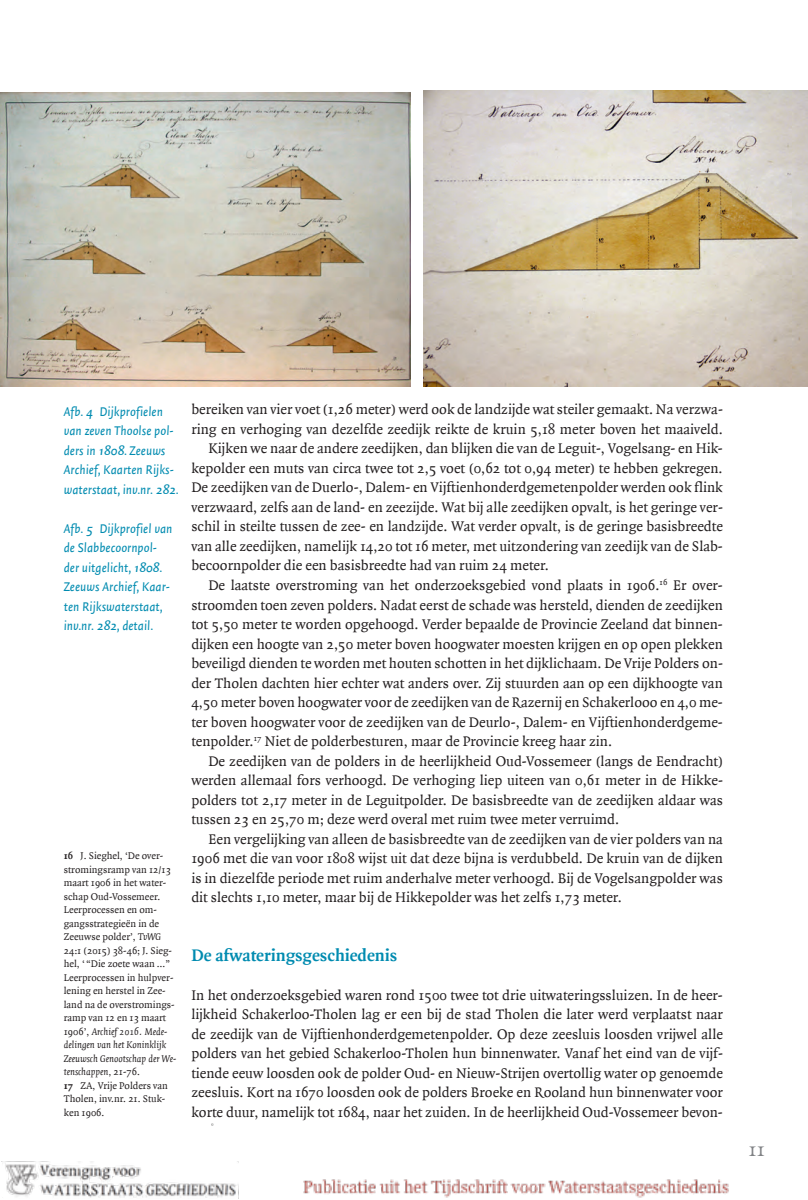
<style>
.page{position:relative;width:808px;height:1200px;background:#fff}
.page>*{position:absolute;margin:0;border:0;box-sizing:border-box;transform-origin:0 0}
.t1{font:21px "Quadraat Sc Offc";color:#808285}
.t2{font:700 18px "Quadraat Offc";color:#008bb0}
.t3{font:15px/19.5px "Quadraat Offc";color:#231f20;text-align:justify}
.t4{font:italic 13.5px/19.5px "Quadraat Sans Offc";color:#008bb0}
.t5{font:10.5px/13.5px "Quadraat Offc";color:#231f20}
.s1{font-family:"Quadraat Sans Sc Offc";font-style:normal}
.s2{font-family:"Quadraat Sc Offc";font-weight:700}
.s3{font-family:"Quadraat Sc Offc"}
.s4{font-style:italic}
.s5{font-family:"Quadraat Sc Offc";font-style:italic}
</style>
<div class="page">
<img style="left:2px;top:90px;width:804px;height:1107px">
<p class="t4" style="left:64px;top:402px;width:116px">Afb. <span class="s1">4</span> Dijkprofielen van zeven Thoolse pol&shy;ders in <span class="s1">1808</span>. Zeeuws<br>Archief, Kaarten Rijks&shy;waterstaat, inv.nr. <span class="s1">282</span>.</p>
<p class="t4" style="left:64px;top:519px;width:110px">Afb. <span class="s1">5</span> Dijkprofiel van de Slabbecoornpol&shy;der uitgelicht, <span class="s1">1808</span>.<br>Zeeuws Archief, Kaar&shy;ten Rijkswaterstaat, inv.nr. <span class="s1">282</span>, detail.</p>
<p class="t5" style="left:64px;top:849px;width:114px"><span class="s2">16</span> J. Sieghel, ‘De over&shy;stromingsramp van <span class="s3">12</span>/<span class="s3">13 </span>maart <span class="s3">1906</span> in het water&shy;schap Oud-Vossemeer.<br>Leerprocessen en om&shy;gangsstrategieën in de<br>Zeeuwse polder’, <span class="s4">TvWG<br></span><span class="s3">24</span>:<span class="s3">1</span> (<span class="s3">2015</span>) <span class="s3">38</span>-<span class="s3">46</span>; J. Sieg&shy;hel, ‘ “Die zoete waan …”<br>Leerprocessen in hulpver&shy;lening en herstel in Zee&shy;land na de overstromings&shy;ramp van <span class="s3">12</span> en <span class="s3">13</span> maart<br><span class="s3">1906</span>’, <span class="s4">Archief</span> <span class="s5">2016</span><span class="s4">. Mede&shy;delingen van het Koninklijk<br>Zeeuwsch Genootschap der We&shy;tenschappen,</span> <span class="s3">21</span>-<span class="s3">76</span>.<br><span class="s2">17</span> ZA, Vrije Polders van<br>Tholen, inv.nr. <span class="s3">21</span>. Stuk&shy;ken <span class="s3">1906</span>.</p>
<p class="t3" style="left:191px;top:400px;width:533px">bereiken van vier voet (<span class="s3">1</span>,<span class="s3">26</span> meter) werd ook de landzijde wat steiler gemaakt. Na verzwa-</p>
<p class="t3" style="left:191px;top:419px;width:533px">ring en verhoging van dezelfde zeedijk reikte de kruin <span class="s3">5</span>,<span class="s3">18</span> meter boven het maaiveld.</p>
<p class="t3" style="left:208px;top:439px;width:516px">Kijken we naar de andere zeedijken, dan blijken die van de Leguit-, Vogelsang- en Hik-</p>
<p class="t3" style="left:191px;top:458px;width:533px">kepolder een muts van circa twee tot <span class="s3">2</span>,<span class="s3">5</span> voet (<span class="s3">0</span>,<span class="s3">62</span> tot <span class="s3">0</span>,<span class="s3">94</span> meter) te hebben gekregen.</p>
<p class="t3" style="left:191px;top:478px;width:533px">De zeedijken van de Duerlo-, Dalem- en Vijftienhonderdgemetenpolder werden ook flink</p>
<p class="t3" style="left:191px;top:497px;width:533px">verzwaard, zelfs aan de land- en zeezijde. Wat bij alle zeedijken opvalt, is het geringe ver-</p>
<p class="t3" style="left:191px;top:517px;width:533px">schil in steilte tussen de zee- en landzijde. Wat verder opvalt, is de geringe basisbreedte</p>
<p class="t3" style="left:191px;top:536px;width:533px">van alle zeedijken, namelijk <span class="s3">14</span>,<span class="s3">20</span> tot <span class="s3">16</span> meter, met uitzondering van zeedijk van de Slab-</p>
<p class="t3" style="left:191px;top:556px;width:359px">becoornpolder die een basisbreedte had van ruim <span class="s3">24</span> meter.</p>
<p class="t3" style="left:208px;top:575px;width:516px">De laatste overstroming van het onderzoeksgebied vond plaats in <span class="s3">1906</span>.<sup>16</sup> Er over-</p>
<p class="t3" style="left:191px;top:595px;width:533px">stroomden toen zeven polders. Nadat eerst de schade was hersteld, dienden de zeedijken</p>
<p class="t3" style="left:191px;top:614px;width:533px">tot <span class="s3">5</span>,<span class="s3">50</span> meter te worden opgehoogd. Verder bepaalde de Provincie Zeeland dat binnen-</p>
<p class="t3" style="left:191px;top:634px;width:533px">dijken een hoogte van <span class="s3">2</span>,<span class="s3">50</span> meter boven hoogwater moesten krijgen en op open plekken</p>
<p class="t3" style="left:191px;top:653px;width:533px">beveiligd dienden te worden met houten schotten in het dijklichaam. De Vrije Polders on-</p>
<p class="t3" style="left:191px;top:673px;width:533px">der Tholen dachten hier echter wat anders over. Zij stuurden aan op een dijkhoogte van</p>
<p class="t3" style="left:191px;top:692px;width:533px"><span class="s3">4</span>,<span class="s3">50</span> meter boven hoogwater voor de zeedijken van de Razernij en Schakerlooo en <span class="s3">4</span>,<span class="s3">0</span> me-</p>
<p class="t3" style="left:191px;top:712px;width:533px">ter boven hoogwater voor de zeedijken van de Deurlo-, Dalem- en Vijftienhonderdgeme-</p>
<p class="t3" style="left:191px;top:731px;width:422px">tenpolder.<sup>17</sup> Niet de polderbesturen, maar de Provincie kreeg haar zin.</p>
<p class="t3" style="left:208px;top:751px;width:516px">De zeedijken van de polders in de heerlijkheid Oud-Vossemeer (langs de Eendracht)</p>
<p class="t3" style="left:191px;top:770px;width:532px">werden allemaal fors verhoogd. De verhoging liep uiteen van <span class="s3">0</span>,<span class="s3">61</span> meter in de Hikke-</p>
<p class="t3" style="left:191px;top:790px;width:533px">polders tot <span class="s3">2</span>,<span class="s3">17</span> meter in de Leguitpolder. De basisbreedte van de zeedijken aldaar was</p>
<p class="t3" style="left:191px;top:809px;width:429px">tussen <span class="s3">23</span> en <span class="s3">25</span>,<span class="s3">70</span> m; deze werd overal met ruim twee meter verruimd.</p>
<p class="t3" style="left:208px;top:829px;width:516px">Een vergelijking van alleen de basisbreedte van de zeedijken van de vier polders van na</p>
<p class="t3" style="left:191px;top:848px;width:533px"><span class="s3">1906</span> met die van voor <span class="s3">1808</span> wijst uit dat deze bijna is verdubbeld. De kruin van de dijken</p>
<p class="t3" style="left:191px;top:868px;width:533px">is in diezelfde periode met ruim anderhalve meter verhoogd. Bij de Vogelsangpolder was</p>
<p class="t3" style="left:191px;top:887px;width:432px">dit slechts <span class="s3">1</span>,<span class="s3">10</span> meter, maar bij de Hikkepolder was het zelfs <span class="s3">1</span>,<span class="s3">73</span> meter.</p>
<p class="t2" style="left:191px;top:945px;width:207px">De afwateringsgeschiedenis</p>
<p class="t3" style="left:191px;top:985px;width:533px">In het onderzoeksgebied waren rond <span class="s3">1500</span> twee tot drie uitwateringssluizen. In de heer&shy;lijkheid Schakerloo-Tholen lag er een bij de stad Tholen die later werd verplaatst naar de zeedijk van de Vijftienhonderdgemetenpolder. Op deze zeesluis loosden vrijwel alle polders van het gebied Schakerloo-Tholen hun binnenwater. Vanaf het eind van de vijf&shy;tiende eeuw loosden ook de polder Oud- en Nieuw-Strijen overtollig water op genoemde zeesluis. Kort na <span class="s3">1670</span> loosden ook de polders Broeke en Rooland hun binnenwater voor korte duur, namelijk tot <span class="s3">1684</span>, naar het zuiden. In de heerlijkheid Oud-Vossemeer bevon-</p>
<h1 class="t1" style="left:748px;top:1137px;width:18px">11</h1>
</div>
